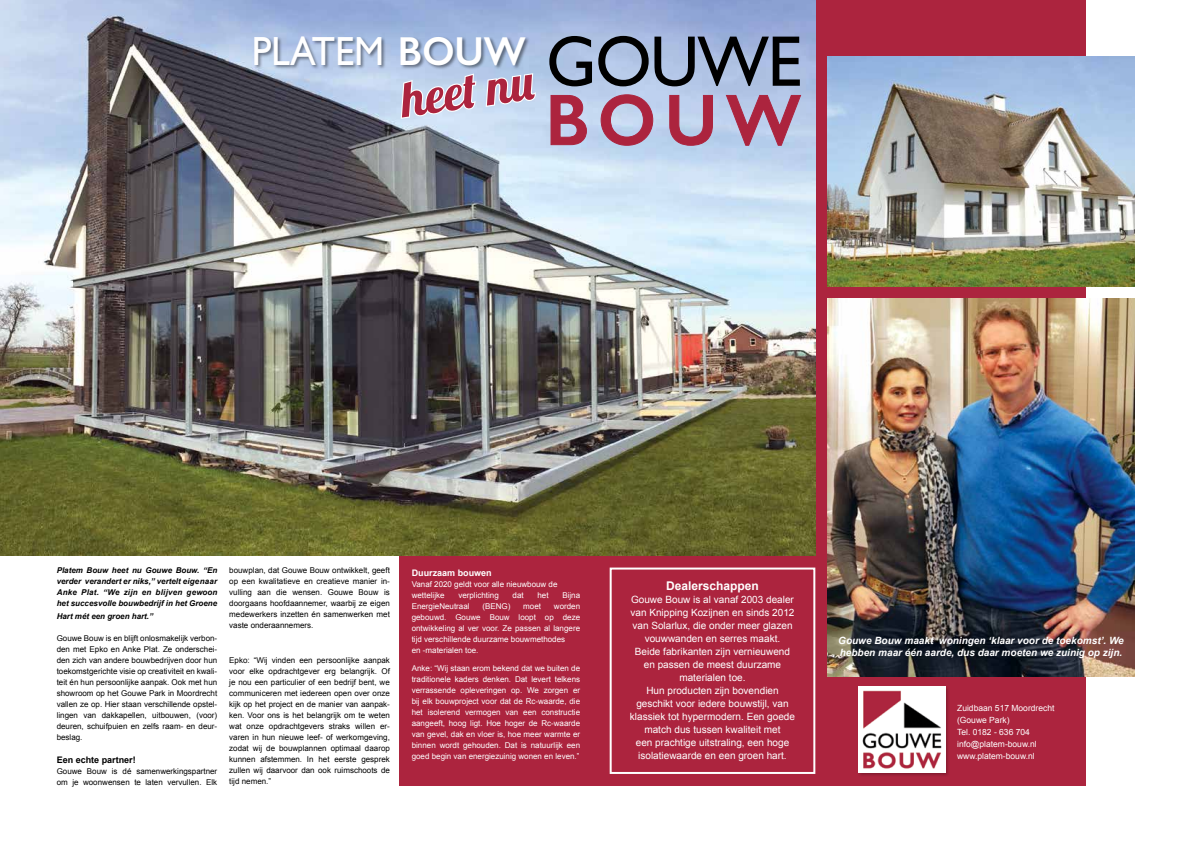
<style>
.page{position:relative;width:1191px;height:842px;background:#fff}
.page>*{position:absolute;margin:0;border:0;box-sizing:border-box;transform-origin:0 0}
.t1{font:72.1px "Gill Sans";letter-spacing:-.02em;color:#000;scale:.95 1}
.t2{font:600 72.1px "Gill Sans";color:#ac243e;scale:.95 1}
.t3{font:49px "Lobster 1.4";color:#ac243e}
.t4{font:40.6px "Gill Sans";letter-spacing:-.005em;color:#fff;scale:.95 1}
.t5{font:700 12px "Arial";color:#fff}
.t6{font:10px/13px "Arial";color:#fff;text-align:center}
.t7{font:italic 700 10px/12px "Arial";color:#fff}
.t8{font:700 9px "Arial";color:#000}
.t9{font:700 9px "Arial";color:#fff}
.t10{font:8.5px/12px "Arial";color:#fff}
.t11{font:8px/11px "Arial";color:#000;text-align:justify}
.t12{font:8px/11px "Arial";color:#fff}
.t13{font:italic 700 8px/11px "Arial";color:#000;text-align:justify}
.s1{font-weight:600}
</style>
<div class="page">
<div style="left:805px;top:0;width:281px;height:785px;background:#ac243e"></div>
<div style="left:595px;top:516px;width:220px;height:269px;background:#ac243e"></div>
<div style="left:399px;top:516px;width:196px;height:269px;background:#ac243e"></div>
<img style="left:0;top:0;width:815px;height:556px">
<div style="left:253px;top:36px;width:278px;height:34px;background:#000;opacity:.45"></div>
<div style="left:609px;top:567px;width:206px;height:207px;border:2px solid #fff"></div>
<img style="left:827px;top:57px;width:307px;height:229px">
<img style="left:827px;top:298px;width:307px;height:378px">
<div style="left:857px;top:685px;width:93px;height:92px;background:#000;opacity:.25"></div>
<img style="left:858px;top:686px;width:87px;height:86px">
<svg style="left:550px;top:95px;width:37px;height:50px;background:#c0bed8"></svg>
<svg style="left:600px;top:94px;width:53px;height:52px;background:#bdc3dd"></svg>
<svg style="left:669px;top:95px;width:44px;height:51px;background:#babed9"></svg>
<svg style="left:725px;top:95px;width:76px;height:51px;background:#b7bedb"></svg>
<svg style="left:399px;top:75px;width:78px;height:45px"></svg>
<svg style="left:484px;top:72px;width:52px;height:86px;background:#cedff3"></svg>
<h3 class="t4" style="left:252px;top:27px;width:290px">PLATEM <span class="s1">BOUW</span></h3>
<h2 class="t3" style="left:397px;top:69px;width:134px;rotate:-8deg">heet nu</h2>
<h1 class="t1" style="left:546px;top:19px;width:271px">GOUWE</h1>
<h1 class="t2" style="left:546px;top:77px;width:270px">BOUW</h1>
<p class="t13" style="left:57px;top:565px;width:162px">Platem Bouw heet nu Gouwe Bouw. “En verder verandert er niks,” vertelt eigenaar Anke Plat. “We zijn en blijven gewoon het succesvolle bouwbedrijf in het Groene</p>
<p class="t13" style="left:57px;top:611px;width:98px">Hart mét een groen hart.”</p>
<p class="t11" style="left:57px;top:632px;width:162px">Gouwe Bouw is en blijft onlosmakelijk verbon&shy;den met Epko en Anke Plat. Ze onderschei&shy;den zich van andere bouwbedrijven door hun toekomstgerichte visie op creativiteit en kwali&shy;teit én hun persoonlijke aanpak. Ook met hun showroom op het Gouwe Park in Moordrecht vallen ze op. Hier staan verschillende opstel&shy;lingen van dakkapellen, uitbouwen, (voor) deuren, schuifpuien en zelfs raam- en deur&shy;beslag.</p>
<p class="t8" style="left:57px;top:753px;width:81px">Een echte partner!</p>
<p class="t11" style="left:57px;top:765px;width:162px">Gouwe Bouw is dé samenwerkingspartner om je woonwensen te laten vervullen. Elk</p>
<p class="t11" style="left:229px;top:565px;width:162px">bouwplan, dat Gouwe Bouw ontwikkelt, geeft op een kwalitatieve en creatieve manier in&shy;vulling aan die wensen. Gouwe Bouw is doorgaans hoofdaannemer, waarbij ze eigen medewerkers inzetten én samenwerken met vaste onderaannemers.</p>
<p class="t11" style="left:229px;top:655px;width:162px">Epko: “Wij vinden een persoonlijke aanpak voor elke opdrachtgever erg belangrijk. Of je nou een particulier of een bedrijf bent, we communiceren met iedereen open over onze kijk op het project en de manier van aanpak&shy;ken. Voor ons is het belangrijk om te weten wat onze opdrachtgevers straks willen er&shy;varen in hun nieuwe leef- of werkomgeving, zodat wij de bouwplannen optimaal daarop kunnen afstemmen. In het eerste gesprek zullen wij daarvoor dan ook ruimschoots de tijd nemen.”</p>
<p class="t9" style="left:412px;top:567px;width:82px">Duurzaam bouwen</p>
<p class="t12" style="left:412px;top:579px;width:147px">Vanaf 2020 geldt voor alle nieuwbouw de wettelijke</p>
<p class="t12" style="left:458px;top:590px;width:42px">verplichting</p>
<p class="t12" style="left:512px;top:590px;width:13px">dat</p>
<p class="t12" style="left:537px;top:590px;width:13px">het</p>
<p class="t12" style="left:562px;top:590px;width:19px">Bijna</p>
<p class="t12" style="left:412px;top:601px;width:59px">EnergieNeutraal</p>
<p class="t12" style="left:482px;top:601px;width:29px">(BENG)</p>
<p class="t12" style="left:523px;top:601px;width:19px">moet</p>
<p class="t12" style="left:412px;top:601px;width:170px;text-indent:142px">worden gebouwd. Gouwe Bouw loopt op deze ontwikkeling al ver voor. Ze passen al langere tijd verschillende duurzame bouwmethodes<br>en -materialen toe.</p>
<p class="t12" style="left:412px;top:663px;width:170px;text-align:justify">Anke: “Wij staan erom bekend dat we buiten de traditionele kaders denken. Dat levert telkens verrassende opleveringen op. We zorgen er bij elk bouwproject voor dat de Rc-waarde, die het isolerend vermogen van een constructie aangeeft, hoog ligt. Hoe hoger de Rc-waarde van gevel, dak en vloer is, hoe meer warmte er binnen wordt gehouden. Dat is natuurlijk een goed begin van energiezuinig wonen en leven.”</p>
<h3 class="t5" style="left:666px;top:578px;width:94px">Dealerschappen</h3>
<p class="t6" style="left:630px;top:593px;width:167px">Gouwe Bouw is al vanaf 2003 dealer van Knipping Kozijnen en sinds 2012 van Solarlux, die onder meer glazen vouwwanden en serres maakt.<br>Beide fabrikanten zijn vernieuwend en passen de meest duurzame materialen toe.<br>Hun producten zijn bovendien geschikt voor iedere bouwstijl, van klassiek tot hypermodern. Een goede match dus tussen kwaliteit met<br>een prachtige uitstraling, een hoge isolatiewaarde en een groen hart.</p>
<p class="t7" style="left:838px;top:635px;width:287px">Gouwe Bouw maakt woningen ‘klaar voor de toekomst’. We hebben maar één aarde, dus daar moeten we zuinig op zijn.</p>
<p class="t10" style="left:957px;top:702px;width:99px">Zuidbaan 517 Moordrecht (Gouwe Park)<br>Tel. 0182 - 636 704 info@platem-bouw.nl www.platem-bouw.nl</p>
</div>
